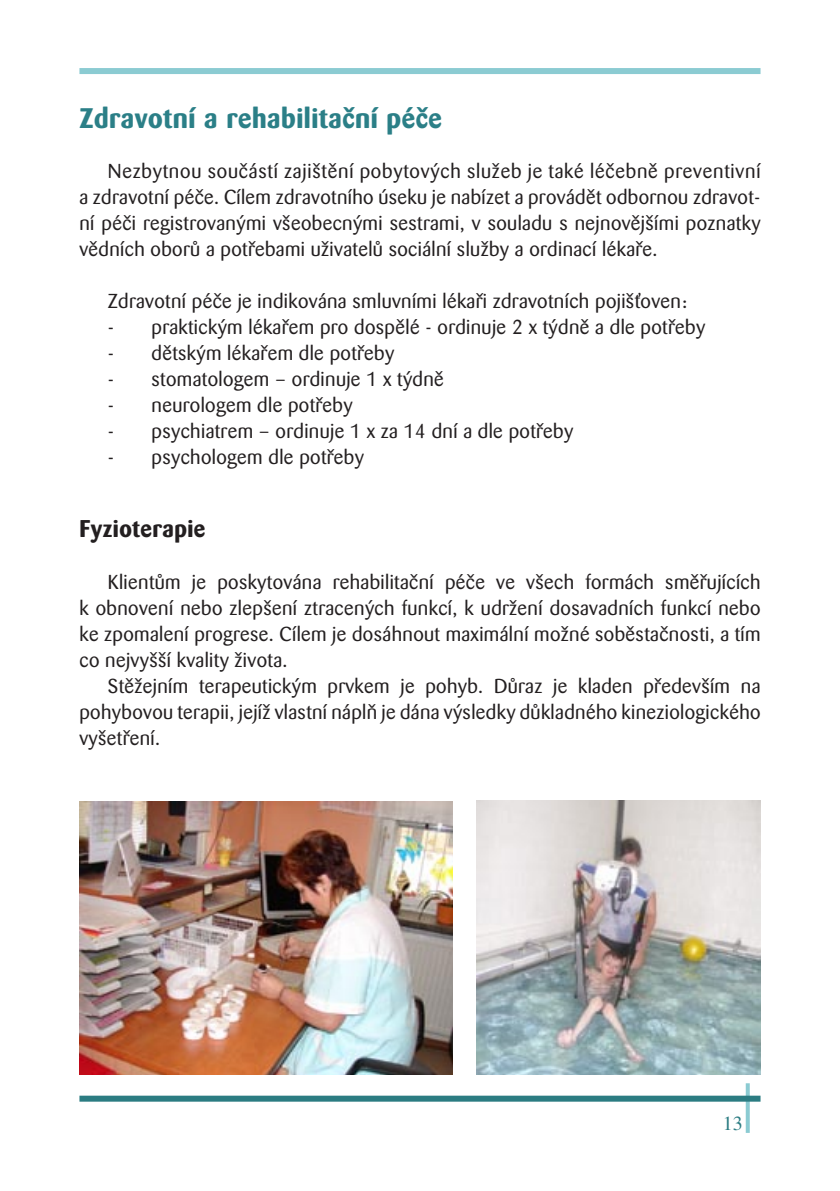
<style>
.page{position:relative;width:840px;height:1191px;background:#fff}
.page>*{position:absolute;margin:0;border:0;box-sizing:border-box;transform-origin:0 0}
.t1{font:700 28px "Barmeno CE";letter-spacing:.02em;color:#2b7f87}
.t2{font:700 24px "Barmeno CE";letter-spacing:.02em;color:#231f20}
.t3{font:20px/26px "Barmeno CE";letter-spacing:.02em;color:#231f20;text-align:justify}
.t4{font:20px "Times";color:#2b7c82}
</style>
<div class="page">
<div style="left:79px;top:68px;width:681px;height:6px;background:#8bcbd2"></div>
<svg style="left:745px;top:1083px;width:4px;height:49px"></svg>
<div style="left:79px;top:1095px;width:681px;height:6px;background:#2b7c82"></div>
<img style="left:476px;top:801px;width:284px;height:273px">
<img style="left:79px;top:801px;width:373px;height:273px">
<h1 class="t1" style="left:79px;top:103px;width:364px">Zdravotní a rehabilitační péče</h1>
<p class="t3" style="left:79px;top:159px;width:682px;text-indent:28px">Nezbytnou součástí zajištění pobytových služeb je také léčebně preventivní a zdravotní péče. Cílem zdravotního úseku je nabízet a provádět odbornou zdravot&shy;ní péči registrovanými všeobecnými sestrami, v souladu s nejnovějšími poznatky vědních oborů a potřebami uživatelů sociální služby a ordinací lékaře.</p>
<p class="t3" style="left:108px;top:289px;width:580px">Zdravotní péče je indikována smluvními lékaři zdravotních pojišťoven:</p>
<p class="t3" style="left:108px;top:315px;width:598px">- praktickým lékařem pro dospělé - ordinuje 2 x týdně a dle potřeby</p>
<p class="t3" style="left:108px;top:341px;width:288px">- dětským lékařem dle potřeby</p>
<p class="t3" style="left:108px;top:367px;width:337px">- stomatologem – ordinuje 1 x týdně</p>
<p class="t3" style="left:108px;top:393px;width:246px">- neurologem dle potřeby</p>
<p class="t3" style="left:108px;top:419px;width:466px">- psychiatrem – ordinuje 1 x za 14 dní a dle potřeby</p>
<p class="t3" style="left:108px;top:445px;width:257px">- psychologem dle potřeby</p>
<p class="t2" style="left:79px;top:514px;width:127px">Fyzioterapie</p>
<p class="t3" style="left:79px;top:569px;width:682px;text-indent:28px">Klientům je poskytována rehabilitační péče ve všech formách směřujících k obnovení nebo zlepšení ztracených funkcí, k udržení dosavadních funkcí nebo ke zpomalení progrese. Cílem je dosáhnout maximální možné soběstačnosti, a tím co nejvyšší kvality života.</p>
<p class="t3" style="left:79px;top:673px;width:682px;text-indent:28px">Stěžejním terapeutickým prvkem je pohyb. Důraz je kladen především na pohybovou terapii, jejíž vlastní náplň je dána výsledky důkladného kineziologického vyšetření.</p>
<p class="t4" style="left:722px;top:1111px;width:10px">13</p>
</div>
